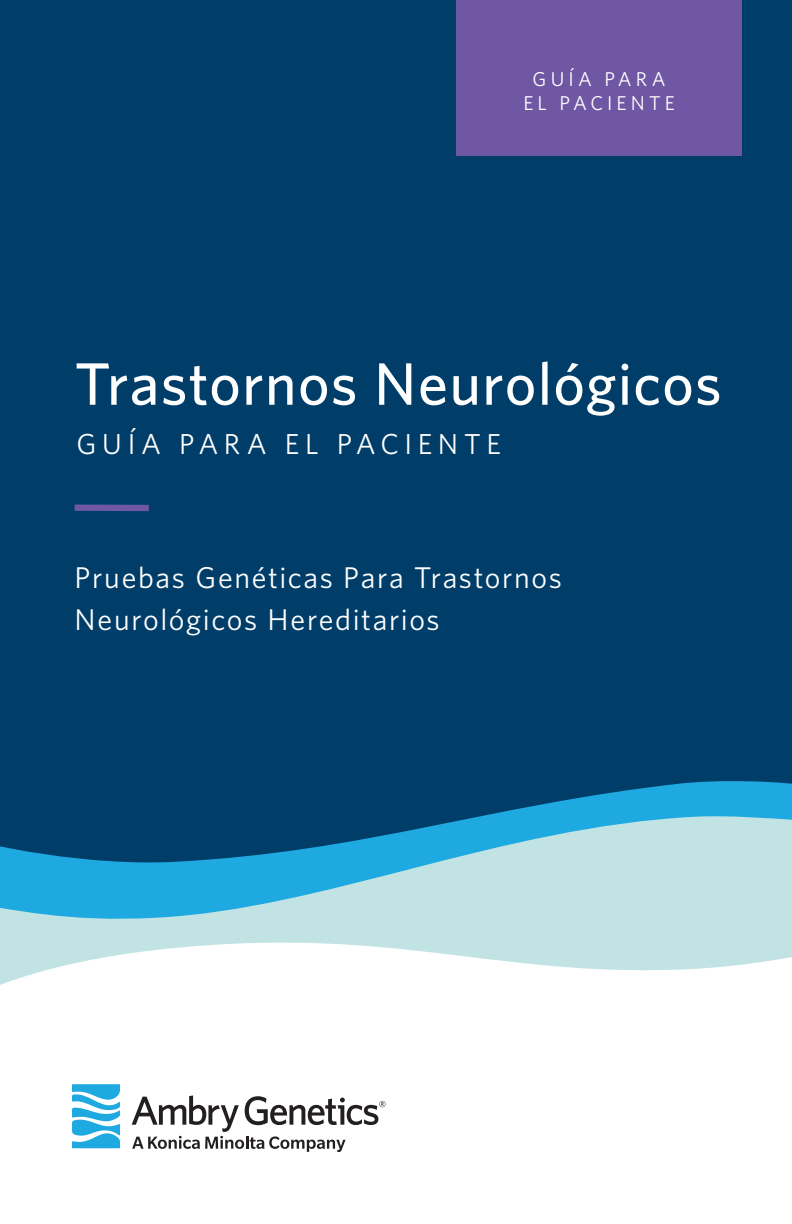
<style>
.page{position:relative;width:792px;height:1224px;background:#fff}
.page>*{position:absolute;margin:0;border:0;box-sizing:border-box;transform-origin:0 0}
.whitney_sub_head{font:500 60px "Whitney";letter-spacing:.02em;color:#fff}
.whitney_sub_head-2{font:30px/42px "Whitney";letter-spacing:.055em;color:#fff}
.whitney_sub_head-3{font:28.8px "Whitney";letter-spacing:.195em;color:#fff}
.whitney_sub_head-4{font:20px/24px "Whitney";letter-spacing:.205em;color:#fff;text-align:center}
</style>
<div class="page">
<svg style="left:72px;top:1084px;width:48px;height:64px"></svg>
<svg style="left:132px;top:1095px;width:253px;height:57px"></svg>
<div style="left:0;top:0;width:792px;height:701px;background:#003e69"></div>
<svg style="left:0;top:701px;width:792px;height:114px;background:#024571"></svg>
<svg style="left:0;top:815px;width:792px;height:170px;fill:#c1e3e4"></svg>
<div style="left:75px;top:505px;width:74px;height:6px;background:#6f57a4"></div>
<div style="left:456px;top:0;width:286px;height:156px;background:#6f57a4"></div>
<p class="whitney_sub_head-4" style="left:523px;top:67px;width:153px">GUÍA PARA<br>EL PACIENTE</p>
<p class="whitney_sub_head" style="left:75px;top:344px;width:648px">Trastornos Neurológicos</p>
<p class="whitney_sub_head-3" style="left:76px;top:425px;width:426px">GUÍA PARA EL PACIENTE</p>
<p class="whitney_sub_head-2" style="left:75px;top:556px;width:489px">Pruebas Genéticas Para Trastornos<br>Neurológicos Hereditarios</p>
</div>
